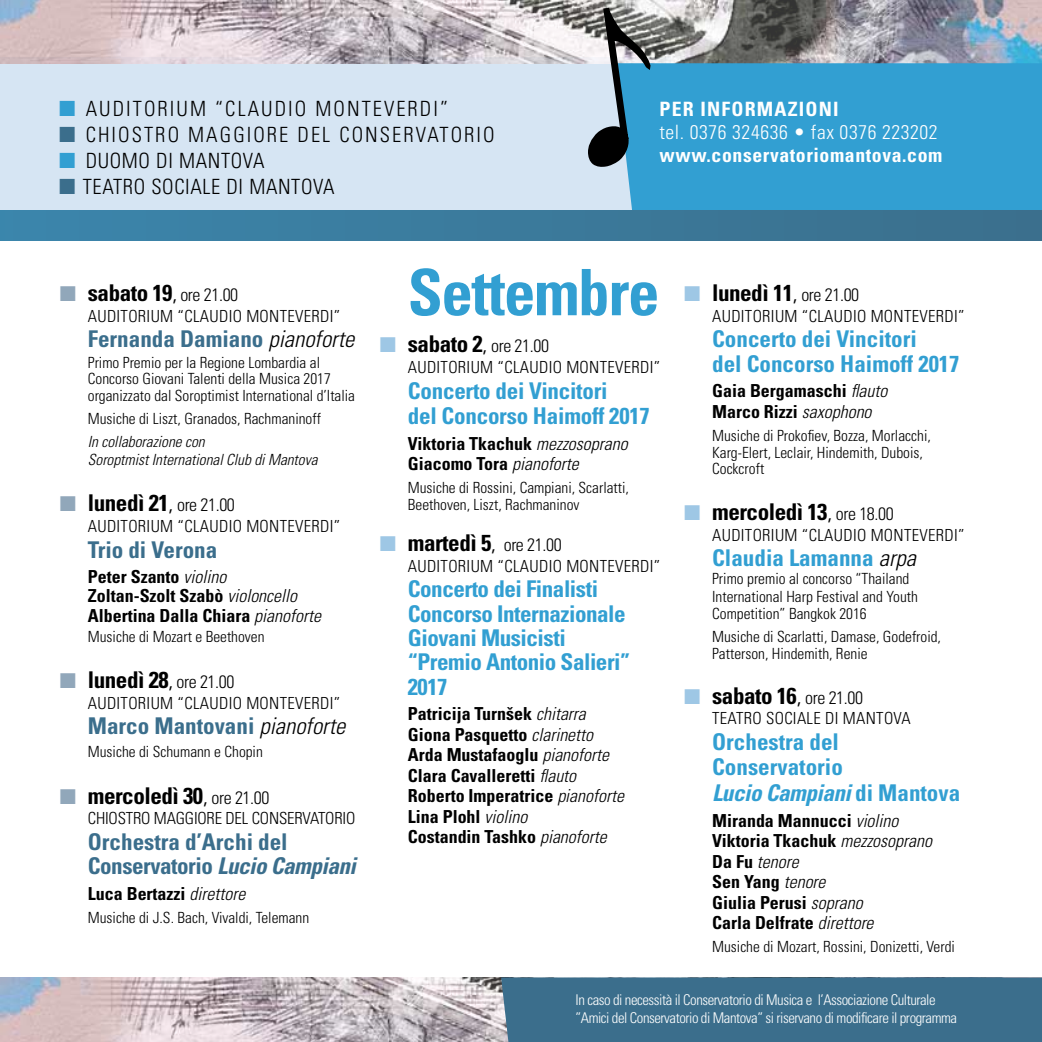
<style>
.page{position:relative;width:1042px;height:1042px;background:#fff}
.page>*{position:absolute;margin:0;border:0;box-sizing:border-box;transform-origin:0 0}
.t1{font:700 condensed 64.05px "Univers";letter-spacing:-.02em;color:#329fd2}
.t2{font:700 condensed 23.1px/24.3px "Univers";letter-spacing:-.01em;color:#329fd2}
.t3{font:700 condensed 23.1px "Univers";letter-spacing:-.02em;color:#000}
.t4{font:700 condensed 23.1px/24.3px "Univers";color:#3b6e8c}
.t5{font:300 condensed 21px "Univers";letter-spacing:.1em;color:#000}
.t6{font:700 condensed 19.78px "Univers";letter-spacing:.03em;color:#fff}
.t7{font:300 condensed 19.78px "Univers";letter-spacing:.03em;color:#fff}
.t8{font:700 condensed 18.03px/20.5px "Univers";color:#000}
.t9{font:300 condensed 18.03px "Univers";letter-spacing:-.02em;color:#000}
.t10{font:300 condensed 16.62px "Univers";letter-spacing:.02em;color:#000}
.t11{font:300 condensed 16.62px "Univers";letter-spacing:-.01em;color:#000}
.t12{font:300 condensed 15.4px/16.6px "Univers";color:#000}
.t13{font:italic 300 condensed 15.4px/18px "Univers";color:#000}
.t14{font:300 condensed 14.88px/18px "Univers";letter-spacing:-.03em;color:#fff}
.s1{font-weight:300}
.s2{font-weight:300;font-size:18.03px}
.s3{font-weight:300;font-style:italic;color:#000}
.s4{font-weight:300;font-style:italic}
.s5{font-style:italic}
.s6{font-weight:700;font-size:23.1px}
.s7{font-size:23.1px}
</style>
<div class="page">
<img style="left:0;top:977px;width:501px;height:65px">
<div style="left:0;top:63px;width:615px;height:148px;background:#d6e5f3"></div>
<img style="left:0;top:0;width:1042px;height:63px">
<div style="left:615px;top:63px;width:427px;height:148px;background:#329fd2"></div>
<div style="left:0;top:211px;width:1042px;height:30px;background:linear-gradient(to right,#3b85ab,#3b6f8c)"></div>
<svg style="left:587px;top:6px;width:64px;height:162px;background:#6b8b9b"></svg>
<div style="left:501px;top:977px;width:541px;height:65px;background:#3b6e8c"></div>
<svg style="left:60px;top:100px;width:15px;height:16px"></svg>
<svg style="left:60px;top:126px;width:15px;height:16px"></svg>
<svg style="left:60px;top:152px;width:15px;height:16px"></svg>
<svg style="left:60px;top:178px;width:15px;height:16px"></svg>
<h3 class="t5" style="left:86px;top:96px;width:175px">AUDITORIUM “claudio</h3>
<h3 class="t5" style="left:315px;top:96px;width:134px">MONTEVERDI”</h3>
<h3 class="t5" style="left:86px;top:122px;width:71px">chiostro</h3>
<h3 class="t5" style="left:188px;top:122px;width:70px">maggiore</h3>
<h3 class="t5" style="left:298px;top:122px;width:107px">del conservatorio</h3>
<h3 class="t5" style="left:86px;top:148px;width:26px">Duomo</h3>
<h3 class="t5" style="left:156px;top:148px;width:52px">di Mantova</h3>
<h3 class="t5" style="left:83px;top:174px;width:12px">teatro</h3>
<h3 class="t5" style="left:151px;top:174px;width:111px">sociale di mantova</h3>
<p class="t6" style="left:659px;top:97px;width:76px">Per informa</p>
<p class="t6" style="left:788px;top:97px;width:50px">zioni</p>
<p class="t7" style="left:659px;top:120px;width:280px">tel. 0376 324636 • fax 0376 223202</p>
<p class="t6" style="left:659px;top:143px;width:284px">www.conservatoriomantova.com</p>
<h2 class="t3" style="left:88px;top:279px;width:152px">sabato 19<span class="s1">,</span> <span class="s2">ore 21.00</span></h2>
<p class="t10" style="left:88px;top:306px;width:254px">AUDITORIUM “CLAUDIO MONTEVERDI”</p>
<h2 class="t4" style="left:88px;top:327px;width:268px">Fernanda Damiano <span class="s3">pianoforte</span></h2>
<p class="t12" style="left:88px;top:354px;width:269px">Primo Premio per la Regione Lombardia al<br>Concorso Giovani Talenti della Musica 2017 organizzato dal Soroptimist International d’Italia</p>
<p class="t12" style="left:88px;top:410px;width:235px">Musiche di Liszt, Granados, Rachmaninoff</p>
<p class="t13" style="left:88px;top:433px;width:231px">In collaborazione con<br>Soroptmist International Club di Mantova</p>
<h2 class="t3" style="left:88px;top:489px;width:149px">lunedì 21<span class="s1">,</span> <span class="s2">ore 21.00</span></h2>
<p class="t10" style="left:88px;top:516px;width:254px">AUDITORIUM “CLAUDIO MONTEVERDI”</p>
<h2 class="t4" style="left:88px;top:537px;width:131px">Trio di Verona</h2>
<p class="t8" style="left:88px;top:567px;width:235px;line-height:19.2px">Peter Szanto <span class="s4">violino<br></span>Zoltan-Szolt Szabò <span class="s4">violoncello<br></span>Albertina Dalla Chiara <span class="s4">pianoforte</span></p>
<p class="t12" style="left:88px;top:628px;width:178px">Musiche di Mozart e Beethoven</p>
<h2 class="t3" style="left:88px;top:666px;width:148px">lunedì 28<span class="s1">,</span> <span class="s2">ore 21.00</span></h2>
<p class="t10" style="left:88px;top:693px;width:254px">AUDITORIUM “CLAUDIO MONTEVERDI”</p>
<h2 class="t4" style="left:88px;top:714px;width:259px">Marco Mantovani <span class="s3">pianoforte</span></h2>
<p class="t12" style="left:88px;top:744px;width:177px">Musiche di Schumann e Chopin</p>
<h2 class="t3" style="left:88px;top:781px;width:183px">mercoledì 30<span class="s1">,</span> <span class="s2">ore 21.00</span></h2>
<p class="t11" style="left:88px;top:808px;width:269px">CHIOSTRO MAGGIORE DEL CONSERVATORIO</p>
<h2 class="t4" style="left:88px;top:829px;width:270px">Orchestra d’Archi del<br>Conservatorio <span class="s5">Lucio Campiani</span></h2>
<p class="t8" style="left:88px;top:883px;width:159px">Luca Bertazzi <span class="s4">direttore</span></p>
<p class="t12" style="left:88px;top:909px;width:223px">Musiche di J.S. Bach, Vivaldi, Telemann</p>
<h1 class="t1" style="left:408px;top:253px;width:253px">Settembre</h1>
<p class="t9" style="left:408px;top:335px;width:143px"><span class="s6">sabato 2</span><span class="s7">,</span> ore 21.00</p>
<p class="t10" style="left:408px;top:357px;width:254px">AUDITORIUM “CLAUDIO MONTEVERDI”</p>
<h2 class="t2" style="left:408px;top:377px;width:243px;line-height:25.6px">Concerto dei Vincitori<br>del Concorso Haimoff 2017</h2>
<p class="t8" style="left:408px;top:433px;width:222px">Viktoria Tkachuk <span class="s4">mezzosoprano<br></span>Giacomo Tora <span class="s4">pianoforte</span></p>
<p class="t12" style="left:408px;top:480px;width:223px">Musiche di Rossini, Campiani, Scarlatti,<br>Beethoven, Liszt, Rachmaninov</p>
<h2 class="t3" style="left:408px;top:529px;width:155px">martedì 5<span class="s1">,</span> <span class="s2">ore 21.00</span></h2>
<p class="t10" style="left:408px;top:556px;width:254px">AUDITORIUM “CLAUDIO MONTEVERDI”</p>
<h2 class="t2" style="left:408px;top:577px;width:224px">Concerto dei Finalisti<br>Concorso Internazionale<br>Giovani Musicisti “Premio Antonio Salieri”<br>2017</h2>
<p class="t8" style="left:408px;top:703px;width:218px">Patricija Turnšek <span class="s4">chitarra<br></span>Giona Pasquetto <span class="s4">clarinetto<br></span>Arda Mustafaoglu <span class="s4">pianoforte<br></span>Clara Cavalleretti <span class="s4">flauto<br></span>Roberto Imperatrice <span class="s4">pianoforte<br></span>Lina Plohl <span class="s4">violino<br></span>Costandin Tashko <span class="s4">pianoforte</span></p>
<h2 class="t3" style="left:712px;top:279px;width:149px">lunedì 11<span class="s1">,</span> <span class="s2">ore 21.00</span></h2>
<p class="t10" style="left:712px;top:306px;width:254px">AUDITORIUM “CLAUDIO MONTEVERDI”</p>
<h2 class="t2" style="left:712px;top:327px;width:249px">Concerto dei Vincitori<br>del Concorso Haimoff 2017</h2>
<p class="t8" style="left:712px;top:380px;width:178px">Gaia Bergamaschi <span class="s4">flauto<br></span>Marco Rizzi <span class="s4">saxophono</span></p>
<p class="t12" style="left:712px;top:427px;width:220px">Musiche di Prokofiev, Bozza, Morlacchi,<br>Karg-Elert, Leclair, Hindemith, Dubois,<br>Cockcroft</p>
<h2 class="t3" style="left:712px;top:498px;width:183px">mercoledì 13<span class="s1">,</span> <span class="s2">ore 18.00</span></h2>
<p class="t10" style="left:712px;top:525px;width:254px">AUDITORIUM “CLAUDIO MONTEVERDI”</p>
<h2 class="t2" style="left:712px;top:546px;width:205px">Claudia Lamanna <span class="s3">arpa</span></h2>
<p class="t12" style="left:712px;top:570px;width:207px;line-height:17.3px">Primo premio al concorso “Thailand<br>International Harp Festival and Youth<br>Competition” Bangkok 2016</p>
<p class="t12" style="left:712px;top:628px;width:230px">Musiche di Scarlatti, Damase, Godefroid,<br>Patterson, Hindemith, Renie</p>
<h2 class="t3" style="left:712px;top:681px;width:152px">sabato 16<span class="s1">,</span> <span class="s2">ore 21.00</span></h2>
<p class="t10" style="left:712px;top:708px;width:200px">TEATRO SOCIALE DI MANTOVA</p>
<h2 class="t2" style="left:712px;top:728px;width:250px;line-height:25.6px">Orchestra del<br>Conservatorio<br><span class="s5">Lucio Campiani</span> di Mantova</h2>
<p class="t8" style="left:712px;top:810px;width:222px">Miranda Mannucci <span class="s4">violino<br></span>Viktoria Tkachuk <span class="s4">mezzosoprano<br></span>Da Fu <span class="s4">tenore<br></span>Sen Yang <span class="s4">tenore<br></span>Giulia Perusi <span class="s4">soprano<br></span>Carla Delfrate <span class="s4">direttore</span></p>
<p class="t12" style="left:712px;top:938px;width:244px">Musiche di Mozart, Rossini, Donizetti, Verdi</p>
<p class="t14" style="left:575px;top:991px;width:383px">In caso di necessità il Conservatorio di Musica e l’Associazione Culturale ”Amici del Conservatorio di Mantova” si riservano di modificare il programma</p>
</div>
